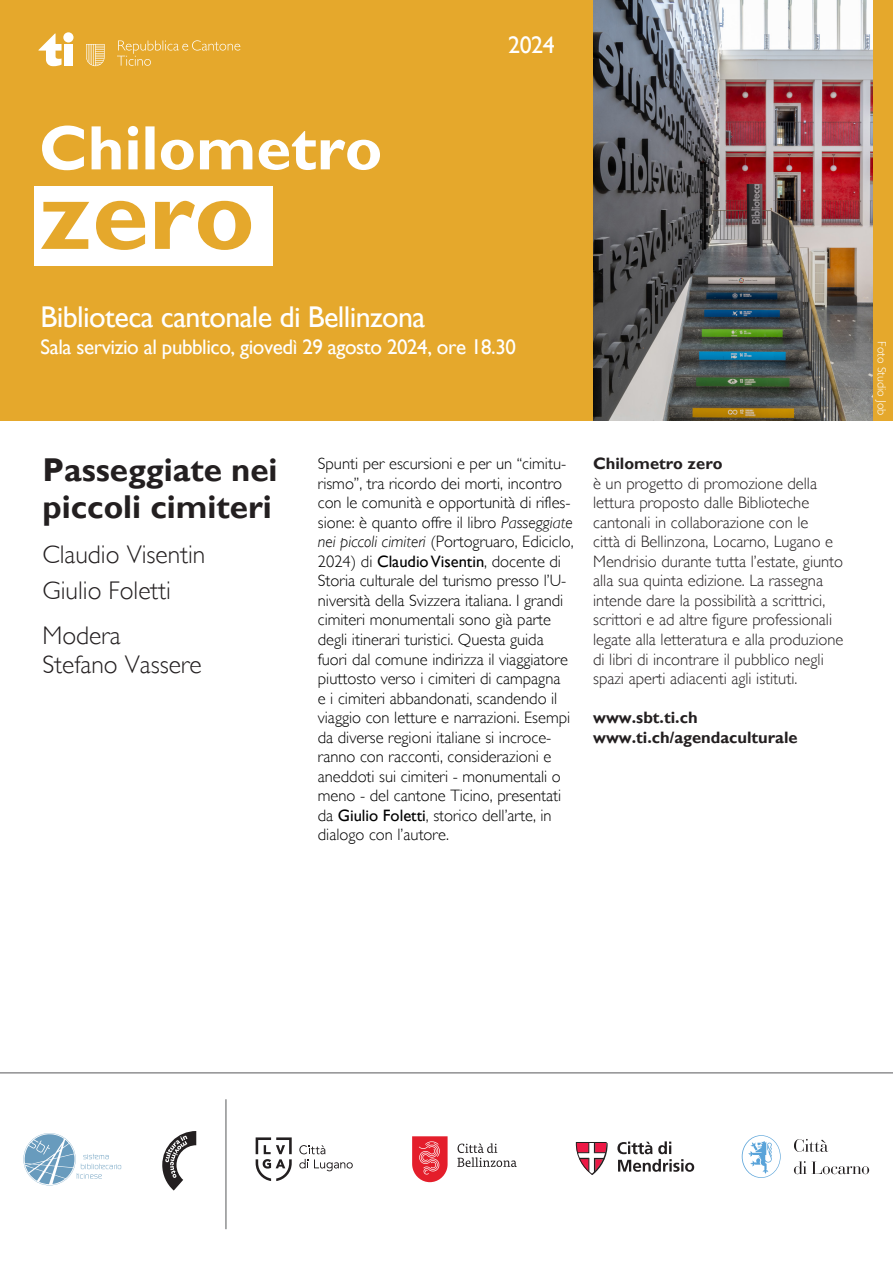
<style>
.page{position:relative;width:893px;height:1263px;background:#fff}
.page>*{position:absolute;margin:0;border:0;box-sizing:border-box;transform-origin:0 0}
.t1{font:700 102px "Gill Sans";color:#e5a82c}
.t2{font:700 63px "Gill Sans";color:#fff}
.t3{font:700 33px/37.5px "Gill Sans";color:#231f20}
.t4{font:30px "Gill Sans";letter-spacing:-.02em;color:#fff}
.t5{font:300 25.5px "Gill Sans";color:#231f20}
.t6{font:24px "Gill Sans";color:#fff}
.t7{font:21px "Gill Sans";letter-spacing:-.02em;color:#fff}
.t8{font:300 16.5px/19.5px "Gill Sans";color:#000}
.t9{font:300 16.5px/19.5px "Gill Sans";color:#231f20}
.t10{font:700 16.5px/19.5px "Gill Sans";color:#231f20}
.t11{font:300 12px "Gill Sans";color:#fff}
.s1{font-style:italic}
.s2{font-weight:400}
</style>
<div class="page">
<hr style="left:0;top:1073px;width:893px;height:1px;background:#57585a">
<svg style="left:794px;top:1139px;width:75px;height:35px"></svg>
<svg style="left:742px;top:1135px;width:39px;height:43px"></svg>
<svg style="left:256px;top:1137px;width:36px;height:44px"></svg>
<svg style="left:299px;top:1145px;width:54px;height:26px"></svg>
<svg style="left:412px;top:1136px;width:36px;height:46px;background:#e94b56"></svg>
<svg style="left:457px;top:1143px;width:60px;height:24px"></svg>
<svg style="left:576px;top:1142px;width:32px;height:33px"></svg>
<svg style="left:617px;top:1141px;width:77px;height:31px"></svg>
<hr style="left:226px;top:1099px;width:1px;height:130px;background:#57585a">
<svg style="left:162px;top:1131px;width:34px;height:59px"></svg>
<svg style="left:23px;top:1133px;width:98px;height:52px"></svg>
<div style="left:0;top:0;width:893px;height:421px;background:#e5a82c"></div>
<div style="left:34px;top:186px;width:239px;height:80px;background:#fff"></div>
<div style="left:64px;top:44px;width:9px;height:22px;background:#fff"></div>
<div style="left:63px;top:32px;width:11px;height:10px;background:#fff;border-radius:50%"></div>
<svg style="left:38px;top:34px;width:24px;height:32px"></svg>
<svg style="left:117px;top:40px;width:123px;height:26px"></svg>
<svg style="left:86px;top:44px;width:19px;height:22px"></svg>
<img style="left:593px;top:0;width:279px;height:421px">
<p class="t2" style="left:39px;top:111px;width:345px">Chilometro</p>
<p class="t1" style="left:39px;top:154px;width:217px">zero</p>
<p class="t6" style="left:508px;top:31px;width:48px">2024</p>
<p class="t4" style="left:41px;top:299px;width:386px">Biblioteca cantonale di Bellinzona</p>
<p class="t7" style="left:41px;top:334px;width:477px">Sala servizio al pubblico, giovedì 29 agosto 2024, ore 18.30</p>
<p class="t11" style="left:889px;top:341px;width:75px;rotate:90deg">Foto Studio Job</p>
<p class="t3" style="left:43px;top:451px;width:236px">Passeggiate nei piccoli cimiteri</p>
<p class="t5" style="left:43px;top:540px;width:164px">Claudio Visentin</p>
<p class="t5" style="left:43px;top:576px;width:130px">Giulio Foletti</p>
<p class="t5" style="left:43px;top:621px;width:80px">Modera</p>
<p class="t5" style="left:43px;top:649px;width:161px">Stefano Vassere</p>
<p class="t8" style="left:318px;top:454px;width:257px">Spunti per escursioni e per un “cimitu&shy;rismo”, tra ricordo dei morti, incontro con le comunità e opportunità di rifles&shy;sione: è quanto offre il libro <span class="s1">Passeggiate nei piccoli cimiteri</span> (Portogruaro, Ediciclo, 2024) di <span class="s2">Claudio Visentin</span>, docente di Storia culturale del turismo presso l’U&shy;niversità della Svizzera italiana. I grandi cimiteri monumentali sono già parte degli itinerari turistici. Questa guida fuori dal comune indirizza il viaggiatore piuttosto verso i cimiteri di campagna<br>e i cimiteri abbandonati, scandendo il viaggio con letture e narrazioni. Esempi da diverse regioni italiane si incroce&shy;ranno con racconti, considerazioni e aneddoti sui cimiteri - monumentali o meno - del cantone Ticino, presentati da <span class="s2">Giulio Foletti</span>, storico dell’arte, in dialogo con l’autore.</p>
<p class="t10" style="left:593px;top:454px;width:131px">Chilometro zero</p>
<p class="t9" style="left:593px;top:474px;width:252px">è un progetto di promozione della lettura proposto dalle Biblioteche cantonali in collaborazione con le<br>città di Bellinzona, Locarno, Lugano e Mendrisio durante tutta l’estate, giunto alla sua quinta edizione. La rassegna intende dare la possibilità a scrittrici, scrittori e ad altre figure professionali legate alla letteratura e alla produzione di libri di incontrare il pubblico negli spazi aperti adiacenti agli istituti.</p>
<p class="t10" style="left:593px;top:708px;width:206px">www.sbt.ti.ch www.ti.ch/agendaculturale</p>
</div>
